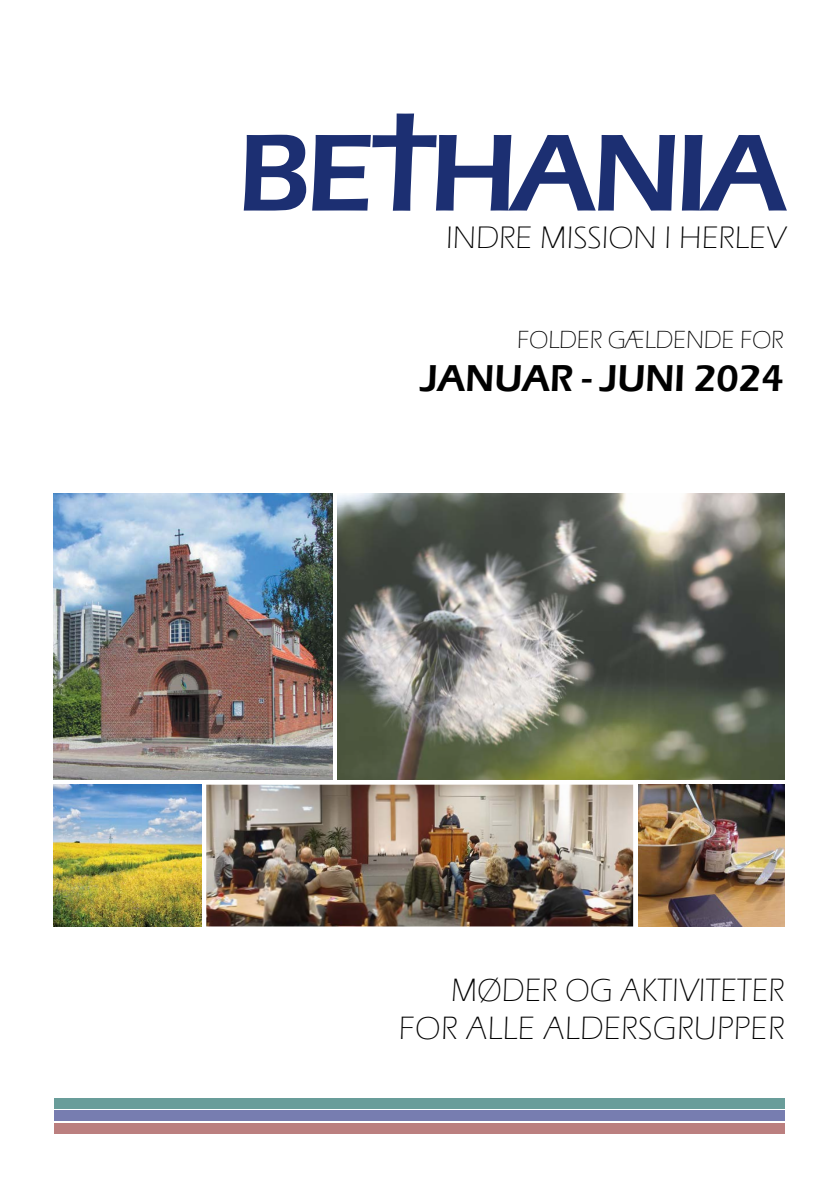
<style>
.page{position:relative;width:840px;height:1191px;background:#fff}
.page>*{position:absolute;margin:0;border:0;box-sizing:border-box;transform-origin:0 0}
.t1{font:600 113.4px "Eras ITC";letter-spacing:-.05em;color:#1c2f72}
.t2{font:600 38.6px "Eras ITC";letter-spacing:-.01em;color:#000}
.t3{font:300 33.2px/37.6px "Eras ITC";letter-spacing:.01em;color:#000;text-align:right;scale:.95 1}
.t4{font:300 32px "Eras ITC";color:#000}
.t5{font:300 25.6px "Eras ITC";letter-spacing:-.01em;color:#000}
</style>
<div class="page">
<img style="left:54px;top:493px;width:278px;height:286px">
<img style="left:337px;top:493px;width:447px;height:286px">
<svg style="left:372px;top:113px;width:64px;height:98px"></svg>
<img style="left:638px;top:784px;width:146px;height:142px">
<img style="left:206px;top:784px;width:426px;height:142px">
<img style="left:54px;top:784px;width:147px;height:142px">
<div style="left:54px;top:1098px;width:730px;height:10px;background:#699d9a"></div>
<div style="left:54px;top:1110px;width:730px;height:11px;background:#777db0"></div>
<div style="left:54px;top:1123px;width:730px;height:11px;background:#bb7f7f"></div>
<h1 class="t1" style="left:237px;top:109px;width:552px">BE HANIA</h1>
<p class="t4" style="left:446px;top:220px;width:341px">INDRE MISSION I HERLEV</p>
<p class="t5" style="left:517px;top:325px;width:268px">FOLDER GÆLDENDE FOR</p>
<p class="t2" style="left:420px;top:356px;width:364px">JANUAR - JUNI 2024</p>
<p class="t3" style="left:398px;top:972px;width:407px">MØDER OG AKTIVITETER<br>FOR ALLE ALDERSGRUPPER</p>
</div>
